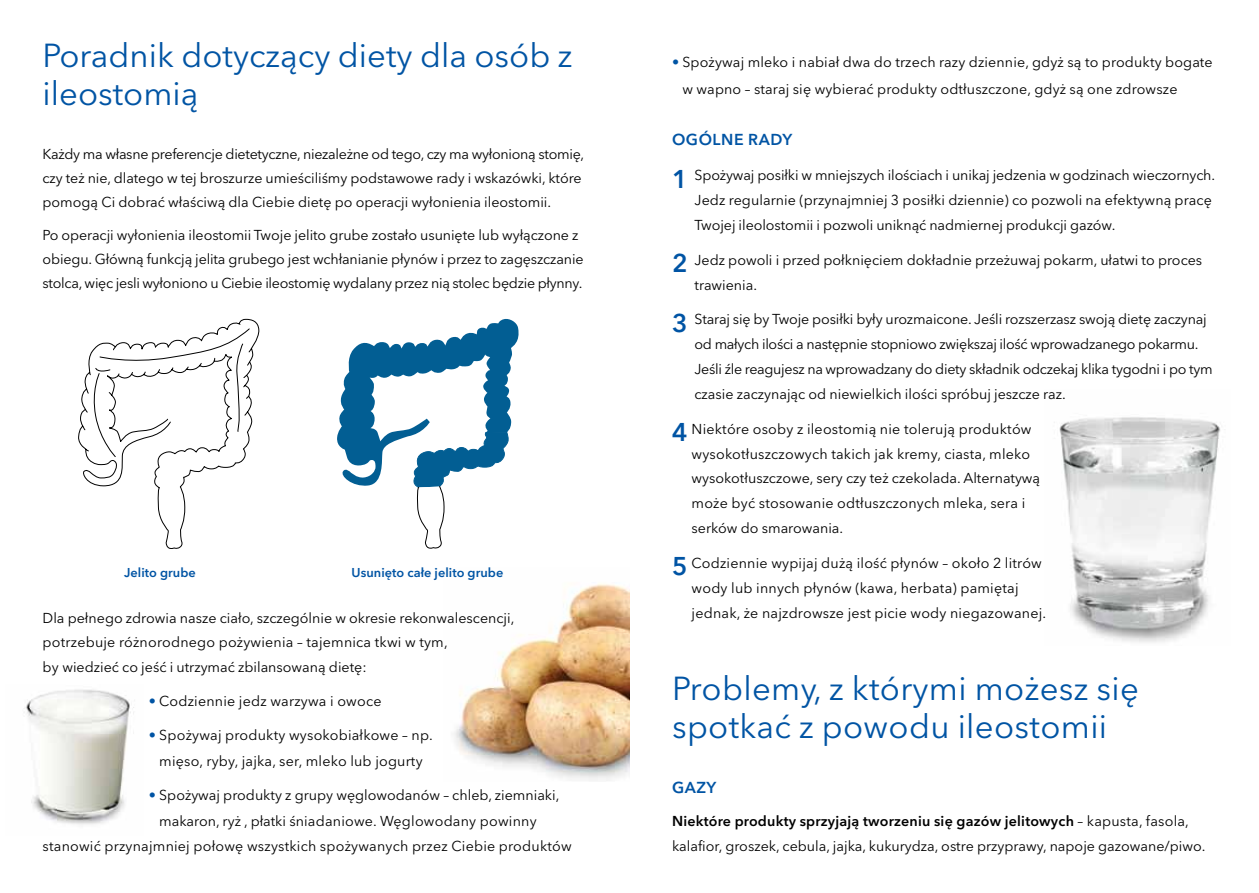
<style>
.page{position:relative;width:1259px;height:893px;background:#fff}
.page>*{position:absolute;margin:0;border:0;box-sizing:border-box;transform-origin:0 0}
.t1{font:33px/37.5px "Avenir Next LT Pro";letter-spacing:.005em;color:#0054a4}
.t2{font:600 15.75px "Avenir Next LT Pro";color:#0054a4}
.t3{font:14.25px/24.8px "Avenir Next LT Pro";color:#000}
.t4{font:14.25px/24.8px "Avenir Next LT Pro";letter-spacing:-.02em;color:#000}
.t5{font:600 12.75px "Avenir Next LT Pro";letter-spacing:.005em;color:#0054a4}
.s1{color:#0054a4}
.s2{font-weight:600;font-size:25.5px;color:#0054a4}
.s3{font-weight:600}
</style>
<div class="page">
<img style="left:1054px;top:417px;width:167px;height:226px">
<img style="left:24px;top:689px;width:110px;height:136px">
<img style="left:454px;top:583px;width:175px;height:198px">
<svg style="left:78px;top:319px;width:181px;height:230px"></svg>
<svg style="left:337px;top:319px;width:181px;height:230px"></svg>
<h1 class="t1" style="left:43px;top:37px;width:531px">Poradnik dotyczący diety dla osób z ileostomią</h1>
<p class="t3" style="left:43px;top:142px;width:543px;line-height:24px">Każdy ma własne preferencje dietetyczne, niezależne od tego, czy ma wyłonioną stomię, czy też nie, dlatego w tej broszurze umieściliśmy podstawowe rady i wskazówki, które pomogą Ci dobrać właściwą dla Ciebie dietę po operacji wyłonienia ileostomii.</p>
<p class="t3" style="left:43px;top:223px;width:542px;line-height:24px">Po operacji wyłonienia ileostomii Twoje jelito grube zostało usunięte lub wyłączone z obiegu. Główną funkcją jelita grubego jest wchłanianie płynów i przez to zagęszczanie stolca, więc jesli wyłoniono u Ciebie ileostomię wydalany przez nią stolec będzie płynny.</p>
<p class="t5" style="left:124px;top:565px;width:73px">Jelito grube</p>
<p class="t5" style="left:351px;top:565px;width:153px">Usunięto całe jelito grube</p>
<p class="t3" style="left:43px;top:606px;width:473px;line-height:24.2px">Dla pełnego zdrowia nasze ciało, szczególnie w okresie rekonwalescencji, potrzebuje różnorodnego pożywienia – tajemnica tkwi w tym,<br>by wiedzieć co jeść i utrzymać zbilansowaną dietę:</p>
<p class="t3" style="left:149px;top:688px;width:234px"><span class="s1">•</span> Codziennie jedz warzywa i owoce</p>
<p class="t3" style="left:149px;top:722px;width:285px;line-height:25.7px;text-align:center"><span class="s1">•</span> Spożywaj produkty wysokobiałkowe – np. mięso, ryby, jajka, ser, mleko lub jogurty</p>
<p class="t3" style="left:149px;top:782px;width:412px"><span class="s1">•</span> Spożywaj produkty z grupy węglowodanów – chleb, ziemniaki,</p>
<p class="t3" style="left:159px;top:808px;width:379px">makaron, ryż , płatki śniadaniowe. Węglowodany powinny</p>
<p class="t3" style="left:43px;top:834px;width:531px">stanowić przynajmniej połowę wszystkich spożywanych przez Ciebie produktów</p>
<p class="t3" style="left:682px;top:49px;width:532px;line-height:26.2px;text-indent:-10px"><span class="s1">•</span> Spożywaj mleko i nabiał dwa do trzech razy dziennie, gdyż są to produkty bogate w wapno – staraj się wybierać produkty odtłuszczone, gdyż są one zdrowsze</p>
<p class="t2" style="left:672px;top:130px;width:122px">OGÓLNE RADY</p>
<p class="t3" style="left:694px;top:163px;width:522px;text-indent:-22px"><span class="s2">1</span> Spożywaj posiłki w mniejszych ilościach i unikaj jedzenia w godzinach wieczornych.<br>Jedz regularnie (przynajmniej 3 posiłki dziennie) co pozwoli na efektywną pracę<br>Twojej ileolostomii i pozwoli uniknąć nadmiernej produkcji gazów.</p>
<p class="t3" style="left:694px;top:247px;width:509px;text-indent:-22px"><span class="s2">2</span> Jedz powoli i przed połknięciem dokładnie przeżuwaj pokarm, ułatwi to proces trawienia.</p>
<p class="t4" style="left:694px;top:307px;width:519px;text-indent:-22px"><span class="s2">3</span> Staraj się by Twoje posiłki były urozmaicone. Jeśli rozszerzasz swoją dietę zaczynaj od małych ilości a następnie stopniowo zwiększaj ilość wprowadzanego pokarmu.<br>Jeśli źle reagujesz na wprowadzany do diety składnik odczekaj klika tygodni i po tym czasie zaczynając od niewielkich ilości spróbuj jeszcze raz.</p>
<p class="t3" style="left:691px;top:416px;width:350px;text-indent:-20px"><span class="s2">4</span> Niektóre osoby z ileostomią nie tolerują produktów wysokotłuszczowych takich jak kremy, ciasta, mleko wysokotłuszczowe, sery czy też czekolada. Alternatywą może być stosowanie odtłuszczonych mleka, sera i serków do smarowania.</p>
<p class="t3" style="left:691px;top:550px;width:356px;text-indent:-20px"><span class="s2">5</span> Codziennie wypijaj dużą ilość płynów – około 2 litrów wody lub innych płynów (kawa, herbata) pamiętaj jednak, że najzdrowsze jest picie wody niegazowanej.</p>
<h1 class="t1" style="left:672px;top:669px;width:468px;line-height:38.2px">Problemy, z którymi możesz się spotkać z powodu ileostomii</h1>
<p class="t2" style="left:672px;top:778px;width:46px">GAZY</p>
<p class="t3" style="left:672px;top:809px;width:535px"><span class="s3">Niektóre produkty sprzyjają tworzeniu się gazów jelitowych</span> – kapusta, fasola, kalafior, groszek, cebula, jajka, kukurydza, ostre przyprawy, napoje gazowane/piwo.</p>
</div>
